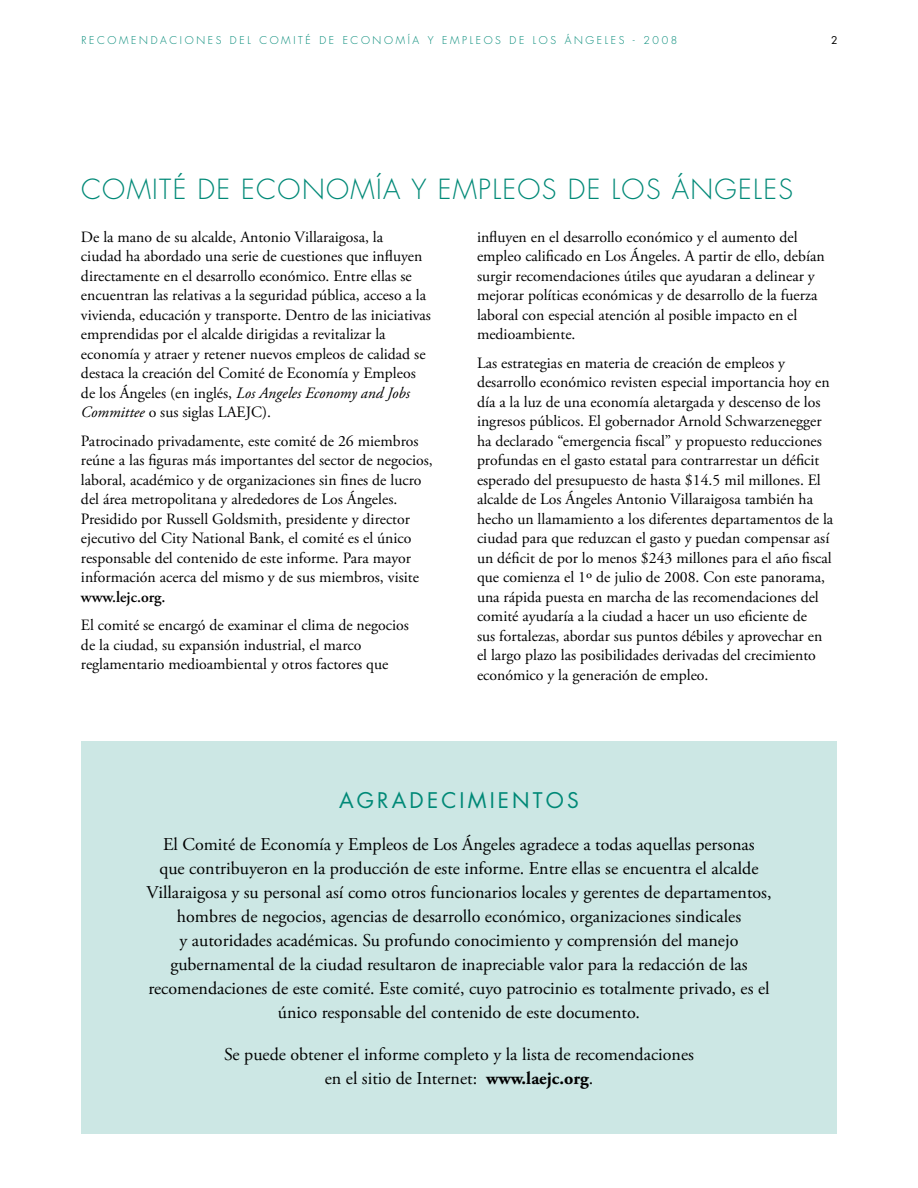
<style>
.page{position:relative;width:918px;height:1188px;background:#fff}
.page>*{position:absolute;margin:0;border:0;box-sizing:border-box;transform-origin:0 0}
.t1{font:300 27px "Futura";letter-spacing:.05em;color:#008977}
.t2{font:21px "Futura";color:#008977}
.t3{font:18px/24px "Adobe Garamond Pro";color:#000;text-align:center}
.t4{font:15.75px/19.5px "Adobe Garamond Pro";color:#000}
.t5{font:600 15.75px "Adobe Garamond Pro";color:#000}
.t6{font:300 10.5px "Futura";letter-spacing:.25em;color:#008977}
.t7{font:10.5px "Futura";color:#000}
.s1{font-style:italic}
.s2{font-weight:700}
</style>
<div class="page">
<div style="left:81px;top:741px;width:756px;height:393px;background:#cce7e4"></div>
<p class="t6" style="left:82px;top:34px;width:597px">RECOMENDACIONES DEL COMITÉ DE E CONOMÍA Y E MPL EOS DE L OS ÁNGEL ES - 2008</p>
<p class="t7" style="left:831px;top:34px;width:8px">2</p>
<h1 class="t1" style="left:81px;top:173px;width:714px">COMITÉ DE ECONOMÍA Y EMPLEOS DE LOS ÁNGELES</h1>
<p class="t4" style="left:81px;top:227px;width:352px">De la mano de su alcalde, Antonio Villaraigosa, la<br>ciudad ha abordado una serie de cuestiones que influyen directamente en el desarrollo económico. Entre ellas se encuentran las relativas a la seguridad pública, acceso a la vivienda, educación y transporte. Dentro de las iniciativas emprendidas por el alcalde dirigidas a revitalizar la economía y atraer y retener nuevos empleos de calidad se destaca la creación del Comité de Economía y Empleos de los Ángeles (en inglés, <span class="s1">Los Angeles Economy and Jobs Committee</span> o sus siglas LAEJC).</p>
<p class="t4" style="left:81px;top:431px;width:353px">Patrocinado privadamente, este comité de 26 miembros reúne a las figuras más importantes del sector de negocios, laboral, académico y de organizaciones sin fines de lucro del área metropolitana y alrededores de Los Ángeles.<br>Presidido por Russell Goldsmith, presidente y director ejecutivo del City National Bank, el comité es el único responsable del contenido de este informe. Para mayor información acerca del mismo y de sus miembros, visite</p>
<p class="t5" style="left:81px;top:588px;width:86px">www.lejc.org.</p>
<p class="t4" style="left:81px;top:616px;width:329px">El comité se encargó de examinar el clima de negocios de la ciudad, su expansión industrial, el marco reglamentario medioambiental y otros factores que</p>
<p class="t4" style="left:477px;top:227px;width:349px">influyen en el desarrollo económico y el aumento del empleo calificado en Los Ángeles. A partir de ello, debían surgir recomendaciones útiles que ayudaran a delinear y mejorar políticas económicas y de desarrollo de la fuerza laboral con especial atención al posible impacto en el medioambiente.</p>
<p class="t4" style="left:477px;top:353px;width:358px">Las estrategias en materia de creación de empleos y desarrollo económico revisten especial importancia hoy en día a la luz de una economía aletargada y descenso de los ingresos públicos. El gobernador Arnold Schwarzenegger ha declarado “emergencia fiscal” y propuesto reducciones profundas en el gasto estatal para contrarrestar un déficit esperado del presupuesto de hasta $14.5 mil millones. El alcalde de Los Ángeles Antonio Villaraigosa también ha hecho un llamamiento a los diferentes departamentos de la ciudad para que reduzcan el gasto y puedan compensar así un déficit de por lo menos $243 millones para el año fiscal que comienza el 1º de julio de 2008. Con este panorama, una rápida puesta en marcha de las recomendaciones del comité ayudaría a la ciudad a hacer un uso eficiente de<br>sus fortalezas, abordar sus puntos débiles y aprovechar en el largo plazo las posibilidades derivadas del crecimiento económico y la generación de empleo.</p>
<h2 class="t2" style="left:339px;top:787px;width:35px">AGRADECIMIEN</h2>
<h2 class="t2" style="left:533px;top:787px;width:30px">TOS</h2>
<p class="t3" style="left:146px;top:833px;width:627px">El Comité de Economía y Empleos de Los Ángeles agradece a todas aquellas personas<br>que contribuyeron en la producción de este informe. Entre ellas se encuentra el alcalde Villaraigosa y su personal así como otros funcionarios locales y gerentes de departamentos, hombres de negocios, agencias de desarrollo económico, organizaciones sindicales<br>y autoridades académicas. Su profundo conocimiento y comprensión del manejo gubernamental de la ciudad resultaron de inapreciable valor para la redacción de las recomendaciones de este comité. Este comité, cuyo patrocinio es totalmente privado, es el único responsable del contenido de este documento.</p>
<p class="t3" style="left:224px;top:1043px;width:471px">Se puede obtener el informe completo y la lista de recomendaciones en el sitio de Internet: <span class="s2">www.laejc.org</span>.</p>
</div>
